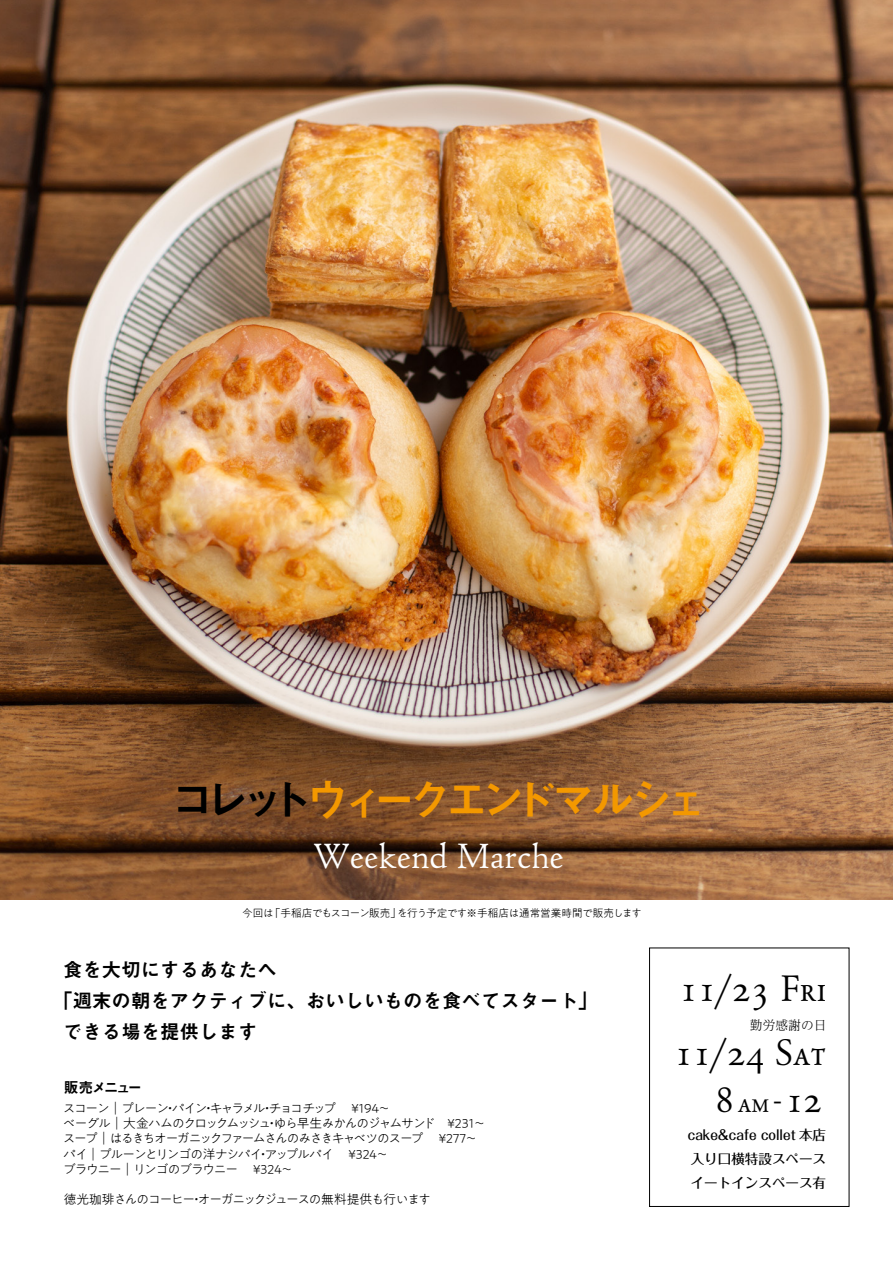
<style>
.page{position:relative;width:893px;height:1263px;background:#fff}
.page>*{position:absolute;margin:0;border:0;box-sizing:border-box;transform-origin:0 0}
.t1{font:43.65px "Midashi Go Pr 6 N MB31";letter-spacing:-.185em;color:#f39800}
.t2{font:36.75px/64.5px "Ro Garamond Book SC";color:#000}
.t3{font:34.95px "Ro Venetian";color:#fff}
.t4{font:19.5px "Midashi Go Pr 6 N MB31";color:#000}
.t5{font:14.85px "Midashi Go Pr 6 N MB31";letter-spacing:-.185em;color:#000}
.t6{font:500 13.5px/23.7px "Folk Pro";color:#000;text-align:justify}
.t7{font:300 12.75px/15.3px "PA1 Gothic Std N";letter-spacing:-.1em;color:#000}
.t8{font:300 12.75px "Reim Pr 6";color:#000}
.t9{font:300 10.65px "PA1 Gothic Std N";letter-spacing:-.03em;color:#000}
.s1{color:#000}
.s2{font-size:28.95px}
.s3{font-size:30px}
</style>
<div class="page">
<img style="left:0;top:0;width:893px;height:899px">
<div style="left:649px;top:947px;width:200px;height:260px;border:1px solid #000"></div>
<h1 class="t1" style="left:171px;top:765px;width:539px"><span class="s1">コレット</span>ウィークエンドマルシェ</h1>
<h3 class="t3" style="left:313px;top:835px;width:252px">Weekend Marche</h3>
<p class="t9" style="left:242px;top:907px;width:401px">今回は「手稲店でもスコーン販売」を行う予定です※手稲店は通常営業時間で販売します</p>
<h3 class="t4" style="left:63px;top:954px;width:215px">食を大切にするあなたへ</h3>
<h3 class="t4" style="left:53px;top:985px;width:546px">「週末の朝をアクティブに、おいしいものを食べてスタート」</h3>
<h3 class="t4" style="left:63px;top:1016px;width:196px">できる場を提供します</h3>
<p class="t5" style="left:64px;top:1075px;width:80px">販売メニュー</p>
<p class="t7" style="left:63px;top:1101px;width:425px">スコーン｜プレーン・パイン・キャラメル・チョコチップ 　￥194～<br>ベーグル｜大金ハムのクロックムッシュ・ゆら早生みかんのジャムサンド　￥231～スープ｜はるきちオーガニックファームさんのみさきキャベツのスープ 　￥277～パイ｜プルーンとリンゴの洋ナシパイ・アップルパイ 　￥324～<br>ブラウニー｜リンゴのブラウニー 　￥324～</p>
<p class="t7" style="left:64px;top:1193px;width:369px">徳光珈琲さんのコーヒー・オーガニックジュースの無料提供も行います</p>
<h2 class="t2" style="left:674px;top:956px;width:153px">11/23 Fri<br>11/24 Sat</h2>
<h2 class="t2" style="left:716px;top:1067px;width:108px">8<span class="s2">am</span><span class="s3">-</span>12</h2>
<p class="t6" style="left:688px;top:1121px;width:140px">cake&amp;cafe collet 本店入り口横特設スペースイートインスペース有</p>
<p class="t8" style="left:750px;top:1014px;width:78px">勤労感謝の日</p>
</div>
